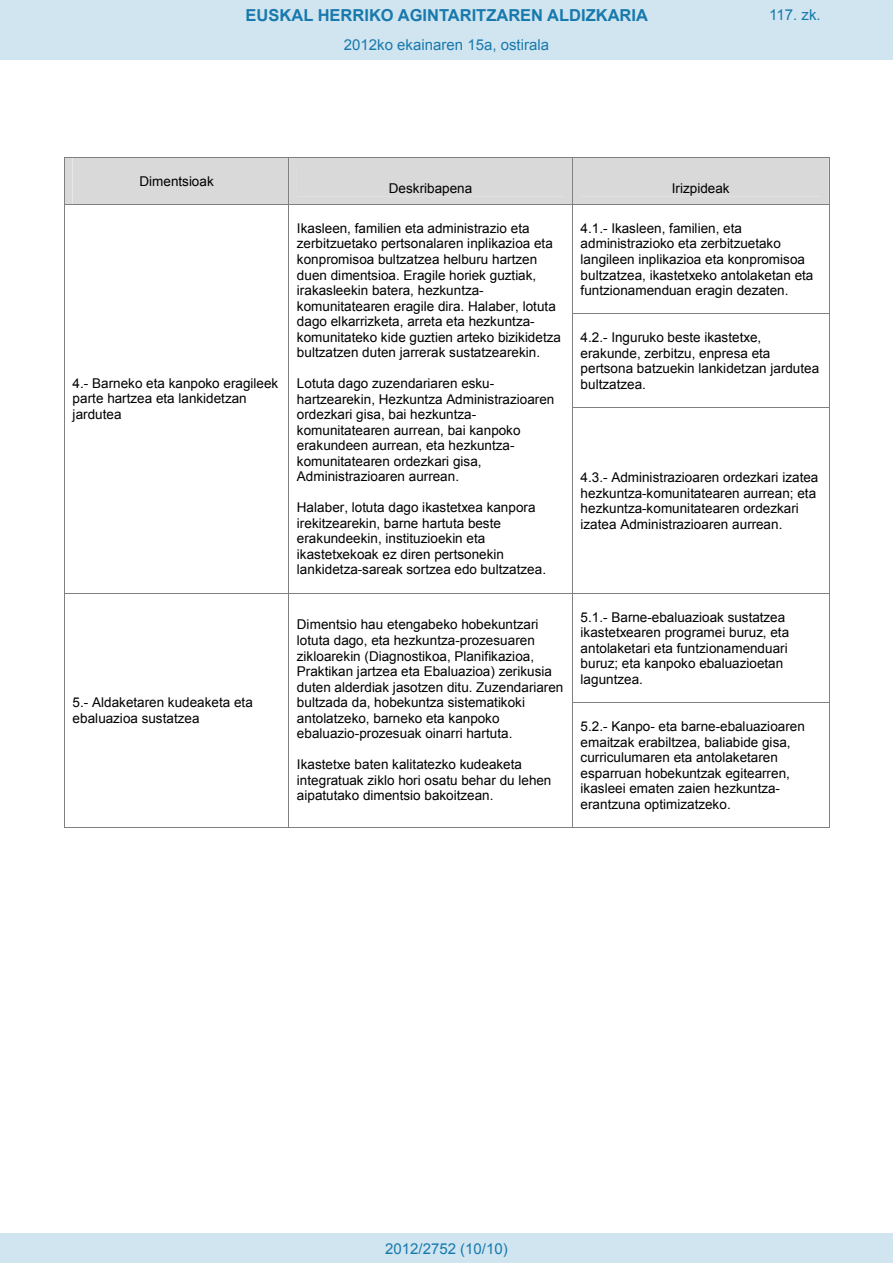
<style>
.page{position:relative;width:893px;height:1263px;background:#fff}
.page>*{position:absolute;margin:0;border:0;box-sizing:border-box;transform-origin:0 0}
.t1{font:700 16.5px "Arial";color:#1879ad}
.Paginacion_Centro{font:15px "Arial";color:#1879ad}
.t2{font:13.5px/15.6px "Arial";letter-spacing:.005em;color:#000}
</style>
<div class="page">
<div style="left:64px;top:157px;width:766px;height:48px;background:#d9d9d9"></div>
<hr style="left:64px;top:205px;width:1px;height:109px;background:#808080">
<hr style="left:288px;top:205px;width:1px;height:109px;background:#808080">
<hr style="left:572px;top:205px;width:1px;height:109px;background:#808080">
<hr style="left:829px;top:205px;width:1px;height:109px;background:#808080">
<hr style="left:573px;top:314px;width:256px;height:1px;background:#808080">
<hr style="left:64px;top:314px;width:1px;height:93px;background:#808080">
<hr style="left:288px;top:314px;width:1px;height:93px;background:#808080">
<hr style="left:572px;top:314px;width:1px;height:93px;background:#808080">
<hr style="left:829px;top:314px;width:1px;height:93px;background:#808080">
<hr style="left:573px;top:407px;width:256px;height:1px;background:#808080">
<hr style="left:64px;top:408px;width:1px;height:185px;background:#808080">
<hr style="left:288px;top:408px;width:1px;height:185px;background:#808080">
<hr style="left:572px;top:408px;width:1px;height:185px;background:#808080">
<hr style="left:829px;top:408px;width:1px;height:185px;background:#808080">
<hr style="left:65px;top:593px;width:223px;height:1px;background:#808080">
<hr style="left:289px;top:593px;width:283px;height:1px;background:#808080">
<hr style="left:573px;top:593px;width:256px;height:1px;background:#808080">
<hr style="left:64px;top:594px;width:1px;height:108px;background:#808080">
<hr style="left:288px;top:594px;width:1px;height:108px;background:#808080">
<hr style="left:572px;top:594px;width:1px;height:108px;background:#808080">
<hr style="left:829px;top:594px;width:1px;height:108px;background:#808080">
<hr style="left:573px;top:702px;width:256px;height:1px;background:#808080">
<hr style="left:64px;top:703px;width:1px;height:124px;background:#808080">
<hr style="left:65px;top:827px;width:223px;height:1px;background:#808080">
<hr style="left:288px;top:703px;width:1px;height:124px;background:#808080">
<hr style="left:289px;top:827px;width:283px;height:1px;background:#808080">
<hr style="left:572px;top:703px;width:1px;height:124px;background:#808080">
<hr style="left:573px;top:827px;width:256px;height:1px;background:#808080">
<hr style="left:829px;top:703px;width:1px;height:124px;background:#808080">
<div style="left:0;top:0;width:893px;height:60px;background:#d0e5f0"></div>
<div style="left:0;top:1233px;width:893px;height:30px;background:#d0e5f0"></div>
<p class="t1" style="left:246px;top:4px;width:404px">EUSKAL HERRIKO AGINTARITZAREN ALDIZKARIA</p>
<p class="Paginacion_Centro" style="left:769px;top:5px;width:53px">117. zk.</p>
<p class="Paginacion_Centro" style="left:344px;top:35px;width:207px">2012ko ekainaren 15a, ostirala</p>
<p class="t2" style="left:139px;top:173px;width:76px">Dimentsioak</p>
<p class="t2" style="left:389px;top:181px;width:85px">Deskribapena</p>
<p class="t2" style="left:672px;top:181px;width:59px">Irizpideak</p>
<p class="t2" style="left:581px;top:220px;width:234px">4.1.- Ikasleen, familien, eta administrazioko eta zerbitzuetako langileen inplikazioa eta konpromisoa bultzatzea, ikastetxeko antolaketan eta funtzionamenduan eragin dezaten.</p>
<p class="t2" style="left:581px;top:330px;width:240px">4.2.- Inguruko beste ikastetxe, erakunde, zerbitzu, enpresa eta pertsona batzuekin lankidetzan jardutea</p>
<p class="t2" style="left:297px;top:221px;width:266px">Ikasleen, familien eta administrazio eta zerbitzuetako pertsonalaren inplikazioa eta konpromisoa bultzatzea helburu hartzen duen dimentsioa. Eragile horiek guztiak, irakasleekin batera, hezkuntza&shy;komunitatearen eragile dira. Halaber, lotuta dago elkarrizketa, arreta eta hezkuntza&shy;komunitateko kide guztien arteko bizikidetza bultzatzen duten jarrerak sustatzearekin.</p>
<p class="t2" style="left:297px;top:376px;width:259px">Lotuta dago zuzendariaren esku&shy;hartzearekin, Hezkuntza Administrazioaren ordezkari gisa, bai hezkuntza&shy;komunitatearen aurrean, bai kanpoko erakundeen aurrean, eta hezkuntza&shy;komunitatearen ordezkari gisa, Administrazioaren aurrean.</p>
<p class="t2" style="left:297px;top:500px;width:251px">Halaber, lotuta dago ikastetxea kanpora irekitzearekin, barne hartuta beste erakundeekin, instituzioekin eta ikastetxekoak ez diren pertsonekin lankidetza-sareak sortzea edo bultzatzea.</p>
<p class="t2" style="left:73px;top:375px;width:207px">4.- Barneko eta kanpoko eragileek</p>
<p class="t2" style="left:581px;top:377px;width:67px">bultzatzea.</p>
<p class="t2" style="left:73px;top:391px;width:176px">parte hartzea eta lankidetzan jardutea</p>
<p class="t2" style="left:581px;top:470px;width:239px">4.3.- Administrazioaren ordezkari izatea hezkuntza-komunitatearen aurrean; eta hezkuntza-komunitatearen ordezkari izatea Administrazioaren aurrean.</p>
<p class="t2" style="left:73px;top:695px;width:182px">5.- Aldaketaren kudeaketa eta ebaluazioa sustatzea</p>
<p class="t2" style="left:297px;top:617px;width:268px">Dimentsio hau etengabeko hobekuntzari lotuta dago, eta hezkuntza-prozesuaren zikloarekin (Diagnostikoa, Planifikazioa, Praktikan jartzea eta Ebaluazioa) zerikusia duten alderdiak jasotzen ditu. Zuzendariaren bultzada da, hobekuntza sistematikoki antolatzeko, barneko eta kanpoko ebaluazio-prozesuak oinarri hartuta.</p>
<p class="t2" style="left:297px;top:757px;width:256px">Ikastetxe baten kalitatezko kudeaketa integratuak ziklo hori osatu behar du lehen aipatutako dimentsio bakoitzean.</p>
<p class="t2" style="left:581px;top:609px;width:210px">5.1.- Barne-ebaluazioak sustatzea ikastetxearen programei buruz, eta antolaketari eta funtzionamenduari buruz; eta kanpoko ebaluazioetan laguntzea.</p>
<p class="t2" style="left:581px;top:719px;width:226px">5.2.- Kanpo- eta barne-ebaluazioaren emaitzak erabiltzea, baliabide gisa, curriculumaren eta antolaketaren esparruan hobekuntzak egitearren, ikasleei ematen zaien hezkuntza&shy;erantzuna optimizatzeko.</p>
<p class="Paginacion_Centro" style="left:385px;top:1238px;width:124px">2012/2752 (10/10)</p>
</div>
